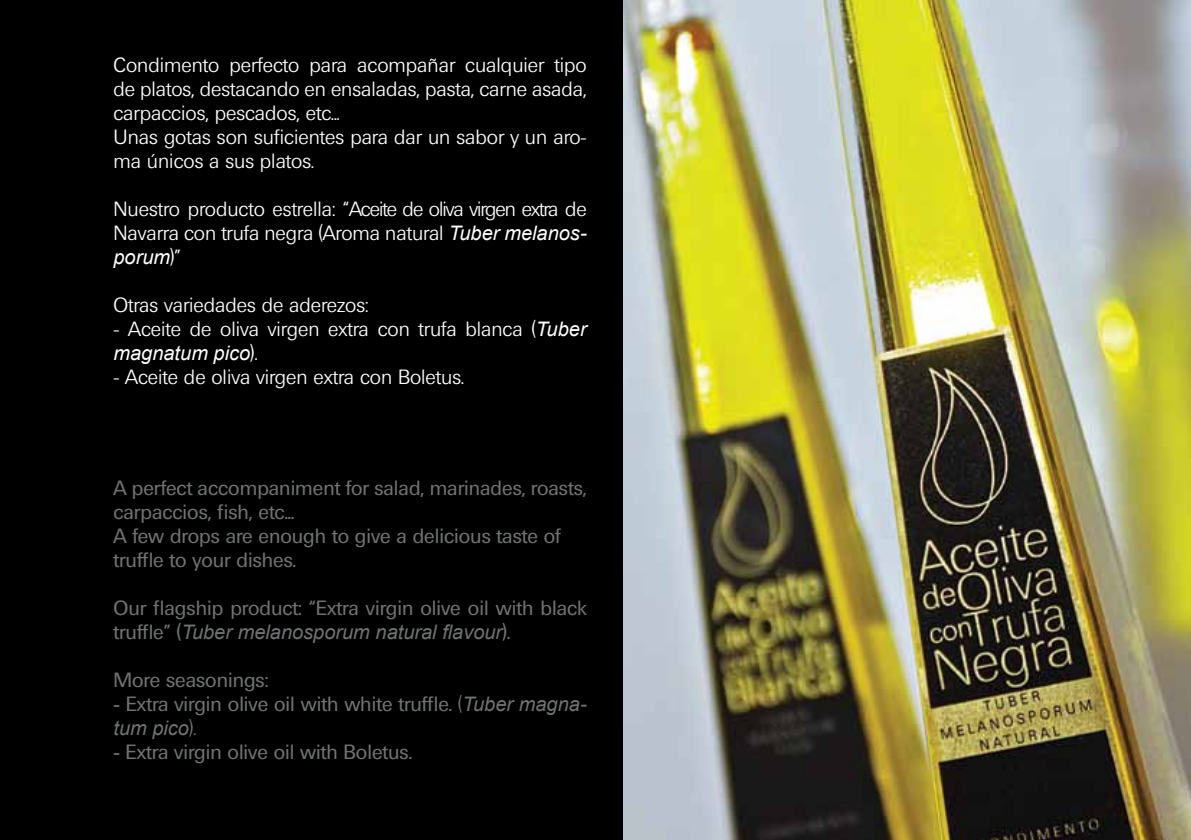
<style>
.page{position:relative;width:1191px;height:840px;background:#fff}
.page>*{position:absolute;margin:0;border:0;box-sizing:border-box;transform-origin:0 0}
.t1{font:300 20px/24px "Ultimate";color:#fff}
.t2{font:20px/24px "Ultimate";color:#707273}
.t3{font:italic 20px "Arial";color:#707273}
.t4{font:italic 20px "Arial";color:#fff}
.s1{font-family:"Arial";font-weight:400;font-style:italic}
.s2{font-family:"Ultimate";font-weight:300;font-style:normal}
.s3{font-family:"Ultimate";font-style:normal}
.s4{font-weight:500}
.s5{font-weight:300}
.s6{font-family:"Arial";font-style:italic}
</style>
<div class="page">
<div style="left:0;top:0;width:1191px;height:839px;background:#000"></div>
<img style="left:623px;top:0;width:568px;height:839px">
<p class="t1" style="left:113px;top:53px;width:475px">Condimento perfecto para acompañar cualquier tipo de platos, destacando en ensaladas, pasta, carne asada, carpaccios, pescados, etc...<br>Unas gotas son suficientes para dar un sabor y un aro&shy;ma únicos a sus platos.</p>
<p class="t1" style="left:113px;top:197px;width:475px">Nuestro producto estrella: “Aceite de oliva virgen extra de<br>Navarra con trufa negra (Aroma natural <span class="s1">Tuber melanos-</span></p>
<p class="t4" style="left:113px;top:244px;width:69px">porum<span class="s2">)”</span></p>
<p class="t1" style="left:113px;top:293px;width:256px">Otras variedades de aderezos:</p>
<p class="t1" style="left:113px;top:317px;width:475px">- Aceite de oliva virgen extra con trufa blanca (<span class="s1">Tuber</span></p>
<p class="t4" style="left:113px;top:340px;width:145px">magnatum pico<span class="s2">).</span></p>
<p class="t1" style="left:113px;top:365px;width:352px">- Aceite de oliva virgen extra con Boletus.</p>
<p class="t2" style="left:113px;top:475px;width:475px">A perfect accompaniment for salad, marinades, roasts, carpaccios, f ish, etc...<br>A few drops are enough to give a delicious taste of truff le to your dishes.</p>
<p class="t2" style="left:113px;top:595px;width:475px">Our f lagship product: “Extra virgin olive oil with black</p>
<p class="t3" style="left:113px;top:618px;width:398px"><span class="s3">truff le” (</span>Tuber melanosporum natural flavour<span class="s3">).</span></p>
<p class="t2" style="left:113px;top:667px;width:156px">More seasonings:</p>
<p class="t2" style="left:113px;top:691px;width:475px"><span class="s4">-</span> Extra virgin olive oil with white truff le. <span class="s5">(</span><span class="s6">Tuber magna-</span></p>
<p class="t3" style="left:113px;top:714px;width:84px">tum pico<span class="s2">).</span></p>
<p class="t2" style="left:113px;top:739px;width:300px"><span class="s4">-</span> Extra virgin olive oil with Boletus.</p>
</div>
